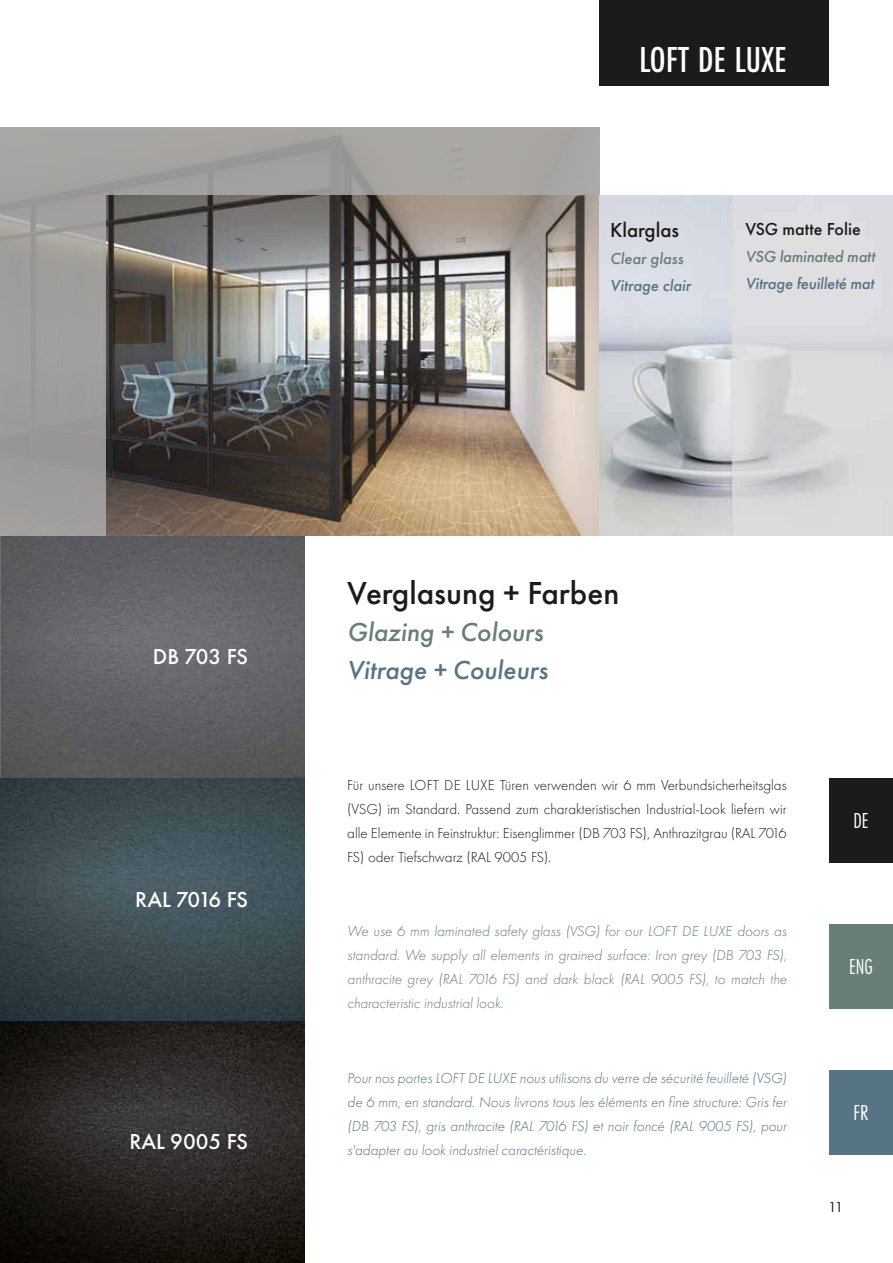
<style>
.page{position:relative;width:893px;height:1263px;background:#fff}
.page>*{position:absolute;margin:0;border:0;box-sizing:border-box;transform-origin:0 0}
.t1{font:500 37.5px "Futura PT Cond";letter-spacing:.01em;color:#fff}
.t2{font:500 33px "Futura PT";color:#1b1b1a}
.t3{font:italic 500 27px "Futura PT";color:#567483}
.t4{font:italic 500 27px "Futura PT";color:#687e79}
.t5{font:500 22.5px "Futura PT";color:#fff}
.t6{font:500 22.5px "Futura PT";letter-spacing:-.04em;color:#fff}
.t7{font:22.5px "Futura PT Cond";color:#fff}
.t8{font:500 21px "Futura PT";color:#1b1b1a}
.t9{font:500 18px "Futura PT";color:#1b1b1a}
.t10{font:italic 500 16.5px "Futura PT";letter-spacing:-.01em;color:#567483}
.t11{font:italic 500 16.5px "Futura PT";letter-spacing:-.01em;color:#687e79}
.t12{font:italic 300 15px/24px "Futura PT";color:#567483;text-align:justify}
.t13{font:300 15px/24px "Futura PT";color:#1b1b1a;text-align:justify}
.t14{font:italic 300 15px/24px "Futura PT";color:#687e79;text-align:justify}
.t15{font:15px "Futura PT";color:#1b1b1a}
</style>
<div class="page">
<div style="left:600px;top:0;width:229px;height:85px;background:#1b1b1a"></div>
<div style="left:829px;top:1070px;width:64px;height:84px;background:#567483"></div>
<img style="left:0;top:1020px;width:305px;height:243px">
<svg style="left:0;top:536px;width:305px;height:242px;background:#616064"></svg>
<svg style="left:0;top:778px;width:305px;height:242px;background:#3b4a51"></svg>
<img style="left:0;top:128px;width:600px;height:408px">
<img style="left:106px;top:196px;width:494px;height:340px">
<svg style="left:600px;top:196px;width:293px;height:340px;background:#d1d2d6"></svg>
<div style="left:829px;top:778px;width:64px;height:84px;background:#1b1b1a"></div>
<div style="left:829px;top:924px;width:64px;height:84px;background:#687e79"></div>
<h1 class="t1" style="left:639px;top:38px;width:149px">LOFT DE LUXE</h1>
<h3 class="t8" style="left:610px;top:217px;width:70px">Klarglas</h3>
<p class="t11" style="left:610px;top:248px;width:75px">Clear glass</p>
<p class="t10" style="left:610px;top:275px;width:82px">Vitrage clair</p>
<p class="t9" style="left:745px;top:218px;width:117px">VSG matte Folie</p>
<p class="t11" style="left:745px;top:246px;width:131px">VSG laminated matt</p>
<p class="t10" style="left:745px;top:273px;width:130px">Vitrage feuilleté mat</p>
<h3 class="t5" style="left:153px;top:643px;width:96px">DB 703 FS</h3>
<h3 class="t6" style="left:135px;top:886px;width:114px">RAL 7016 FS</h3>
<h3 class="t5" style="left:129px;top:1128px;width:120px">RAL 9005 FS</h3>
<h2 class="t2" style="left:347px;top:573px;width:274px">Verglasung + Farben</h2>
<h3 class="t4" style="left:347px;top:615px;width:198px">Glazing + Colours</h3>
<h3 class="t3" style="left:347px;top:653px;width:202px">Vitrage + Couleurs</h3>
<p class="t13" style="left:347px;top:773px;width:441px">Für unsere LOFT DE LUXE Türen verwenden wir 6 mm Verbundsicherheitsglas (VSG) im Standard. Passend zum charakteristischen Industrial-Look liefern wir alle Elemente in Feinstruktur: Eisenglimmer (DB 703 FS), Anthrazitgrau (RAL 7016<br>FS) oder Tiefschwarz (RAL 9005 FS).</p>
<p class="t14" style="left:347px;top:919px;width:441px">We use 6 mm laminated safety glass (VSG) for our LOFT DE LUXE doors as standard. We supply all elements in grained surface: Iron grey (DB 703 FS), anthracite grey (RAL 7016 FS) and dark black (RAL 9005 FS), to match the characteristic industrial look.</p>
<p class="t12" style="left:347px;top:1066px;width:441px">Pour nos portes LOFT DE LUXE nous utilisons du verre de sécurité feuilleté (VSG) de 6 mm, en standard. Nous livrons tous les éléments en fine structure: Gris fer (DB 703 FS), gris anthracite (RAL 7016 FS) et noir foncé (RAL 9005 FS), pour s'adapter au look industriel caractéristique.</p>
<h3 class="t7" style="left:853px;top:808px;width:17px">DE</h3>
<h3 class="t7" style="left:849px;top:954px;width:25px">ENG</h3>
<h3 class="t7" style="left:853px;top:1100px;width:17px">FR</h3>
<p class="t15" style="left:828px;top:1198px;width:17px">11</p>
</div>
